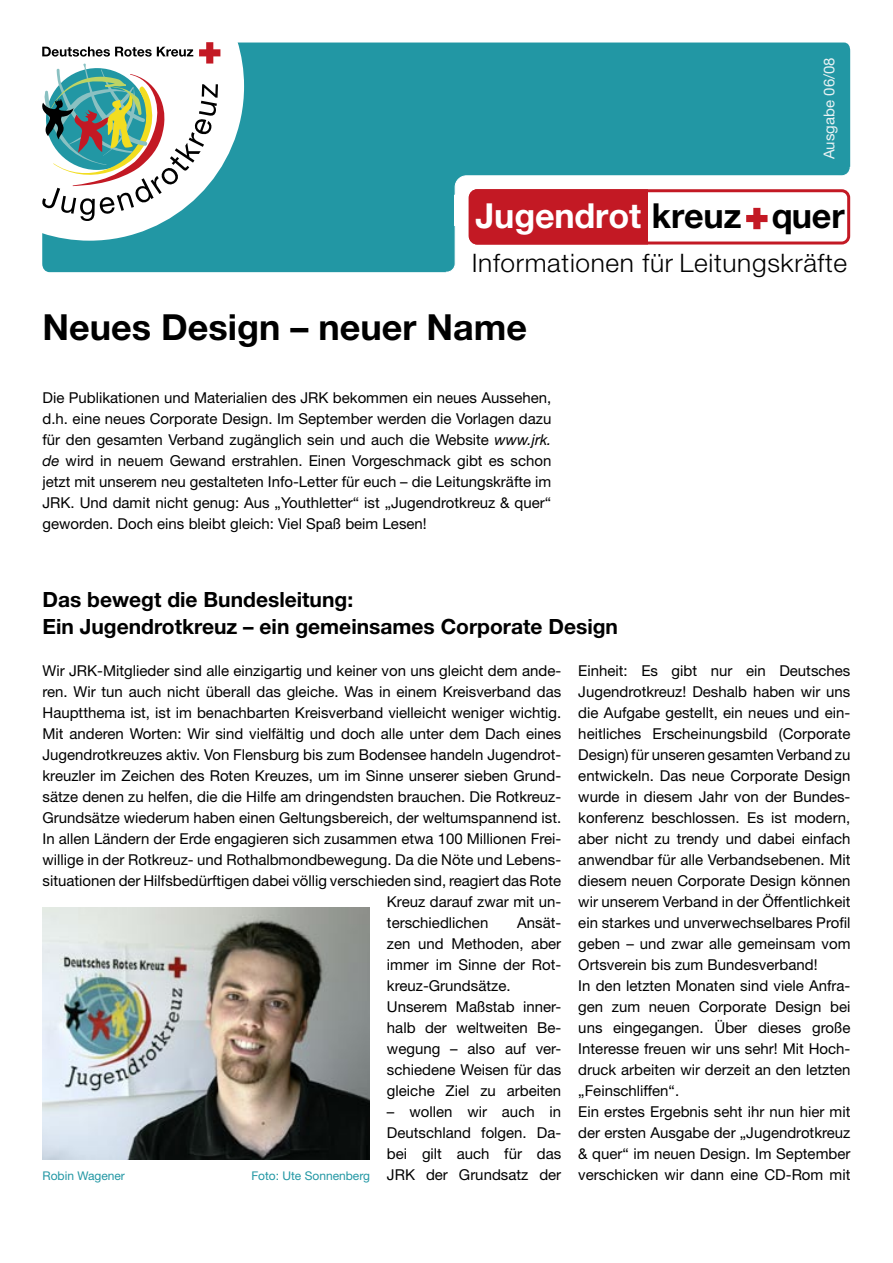
<style>
.page{position:relative;width:893px;height:1263px;background:#fff}
.page>*{position:absolute;margin:0;border:0;box-sizing:border-box;transform-origin:0 0}
.t1{font:700 36px "Helvetica Neue LT Std";color:#000}
.t2{font:700 34.5px "Helvetica Neue LT Std";letter-spacing:-.005em;color:#fff}
.t3{font:300 25.5px "Helvetica Neue LT Std";letter-spacing:.025em;color:#000}
.t4{font:700 21px/27px "Helvetica Neue LT Std";color:#000}
.t5{font:15px/21px "Helvetica Neue LT Std";color:#000;text-align:justify}
.t6{font:15px "Helvetica Neue LT Std";letter-spacing:.005em;color:#e8f1f3}
.t7{font:12px "Helvetica Neue LT Std";color:#2297a4}
.s1{color:#000}
.s2{font-style:italic}
</style>
<div class="page">
<div style="left:42px;top:43px;width:808px;height:229px;background:#2297a4"></div>
<svg style="left:446px;top:167px;width:405px;height:105px"></svg>
<div style="left:470px;top:191px;width:379px;height:52px;background:#fff;border-radius:7px"></div>
<div style="left:469px;top:189px;width:179px;height:55px;background:#c31924"></div>
<div style="left:469px;top:189px;width:381px;height:55px;border:3px solid #c31924;border-radius:7px"></div>
<svg style="left:42px;top:42px;width:202px;height:199px"></svg>
<svg style="left:42px;top:42px;width:178px;height:179px"></svg>
<img style="left:43px;top:907px;width:327px;height:252px">
<svg style="left:746px;top:208px;width:21px;height:21px"></svg>
<p class="t6" style="left:820px;top:159px;width:104px;rotate:-90deg">Ausgabe 06/08</p>
<h2 class="t2" style="left:475px;top:194px;width:371px">Jugendrot <span class="s1">kreuz quer</span></h2>
<h3 class="t3" style="left:472px;top:247px;width:377px">Informationen für Leitungskräfte</h3>
<h1 class="t1" style="left:43px;top:305px;width:486px">Neues Design – neuer Name</h1>
<p class="t5" style="left:43px;top:387px;width:510px">Die Publikationen und Materialien des JRK bekommen ein neues Aussehen, d.h. eine neues Corporate Design. Im September werden die Vorlagen dazu für den gesamten Verband zugänglich sein und auch die Website <span class="s2">www.jrk. de</span> wird in neuem Gewand erstrahlen. Einen Vorgeschmack gibt es schon jetzt mit unserem neu gestalteten Info-Letter für euch – die Leitungskräfte im JRK. Und damit nicht genug: Aus „Youthletter“ ist „Jugendrotkreuz &amp; quer“ geworden. Doch eins bleibt gleich: Viel Spaß beim Lesen!</p>
<h3 class="t4" style="left:43px;top:586px;width:577px">Das bewegt die Bundesleitung:<br>Ein Jugendrotkreuz – ein gemeinsames Corporate Design</h3>
<p class="t5" style="left:43px;top:660px;width:520px">Wir JRK-Mitglieder sind alle einzigartig und keiner von uns gleicht dem ande-</p>
<p class="t5" style="left:43px;top:681px;width:520px">ren. Wir tun auch nicht überall das gleiche. Was in einem Kreisverband das</p>
<p class="t5" style="left:43px;top:702px;width:520px">Hauptthema ist, ist im benachbarten Kreisverband vielleicht weniger wichtig.</p>
<p class="t5" style="left:43px;top:723px;width:520px">Mit anderen Worten: Wir sind vielfältig und doch alle unter dem Dach eines</p>
<p class="t5" style="left:43px;top:744px;width:520px">Jugendrotkreuzes aktiv. Von Flensburg bis zum Bodensee handeln Jugendrot-</p>
<p class="t5" style="left:43px;top:765px;width:520px">kreuzler im Zeichen des Roten Kreuzes, um im Sinne unserer sieben Grund-</p>
<p class="t5" style="left:43px;top:786px;width:520px">sätze denen zu helfen, die die Hilfe am dringendsten brauchen. Die Rotkreuz-</p>
<p class="t5" style="left:43px;top:807px;width:520px">Grundsätze wiederum haben einen Geltungsbereich, der weltumspannend ist.</p>
<p class="t5" style="left:43px;top:828px;width:520px">In allen Ländern der Erde engagieren sich zusammen etwa 100 Millionen Frei-</p>
<p class="t5" style="left:43px;top:849px;width:520px">willige in der Rotkreuz- und Rothalbmondbewegung. Da die Nöte und Lebens-</p>
<p class="t5" style="left:43px;top:870px;width:520px">situationen der Hilfsbedürftigen dabei völlig verschieden sind, reagiert das Rote</p>
<p class="t5" style="left:387px;top:891px;width:176px">Kreuz darauf zwar mit un-</p>
<p class="t5" style="left:387px;top:912px;width:103px">terschiedlichen</p>
<p class="t5" style="left:578px;top:660px;width:274px;text-align:left">Einheit: Es gibt nur ein Deutsches Jugendrotkreuz! Deshalb haben wir uns die Aufgabe gestellt, ein neues und ein&shy;heitliches Erscheinungsbild (Corporate Design) für unseren gesamten Verband zu entwickeln. Das neue Corporate Design wurde in diesem Jahr von der Bundes&shy;konferenz beschlossen. Es ist modern, aber nicht zu trendy und dabei einfach anwendbar für alle Verbandsebenen. Mit diesem neuen Corporate Design können wir unserem Verband in der Öffentlichkeit ein starkes und unverwechselbares Profil geben – und zwar alle gemeinsam vom Ortsverein bis zum Bundesverband!<br>In den letzten Monaten sind viele Anfra&shy;gen zum neuen Corporate Design bei uns eingegangen. Über dieses große Interesse freuen wir uns sehr! Mit Hoch&shy;druck arbeiten wir derzeit an den letzten „Feinschliffen“.<br>Ein erstes Ergebnis seht ihr nun hier mit der ersten Ausgabe der „Jugendrotkreuz &amp; quer“ im neuen Design. Im September</p>
<p class="t5" style="left:387px;top:912px;width:176px;text-align:left;text-indent:130px">Ansät&shy;zen und Methoden, aber immer im Sinne der Rot&shy;kreuz-Grundsätze.<br>Unserem Maßstab inner&shy;halb der weltweiten Be&shy;wegung – also auf ver&shy;schiedene Weisen für das gleiche Ziel zu arbeiten</p>
<p class="t5" style="left:387px;top:1101px;width:176px">– wollen wir auch in Deutschland folgen. Da&shy;bei gilt auch für das JRK der Grundsatz der</p>
<p class="t7" style="left:43px;top:1169px;width:84px">Robin Wagener</p>
<p class="t7" style="left:251px;top:1169px;width:120px">Foto: Ute Sonnenberg</p>
<p class="t5" style="left:578px;top:1164px;width:274px">verschicken wir dann eine CD-Rom mit</p>
</div>
